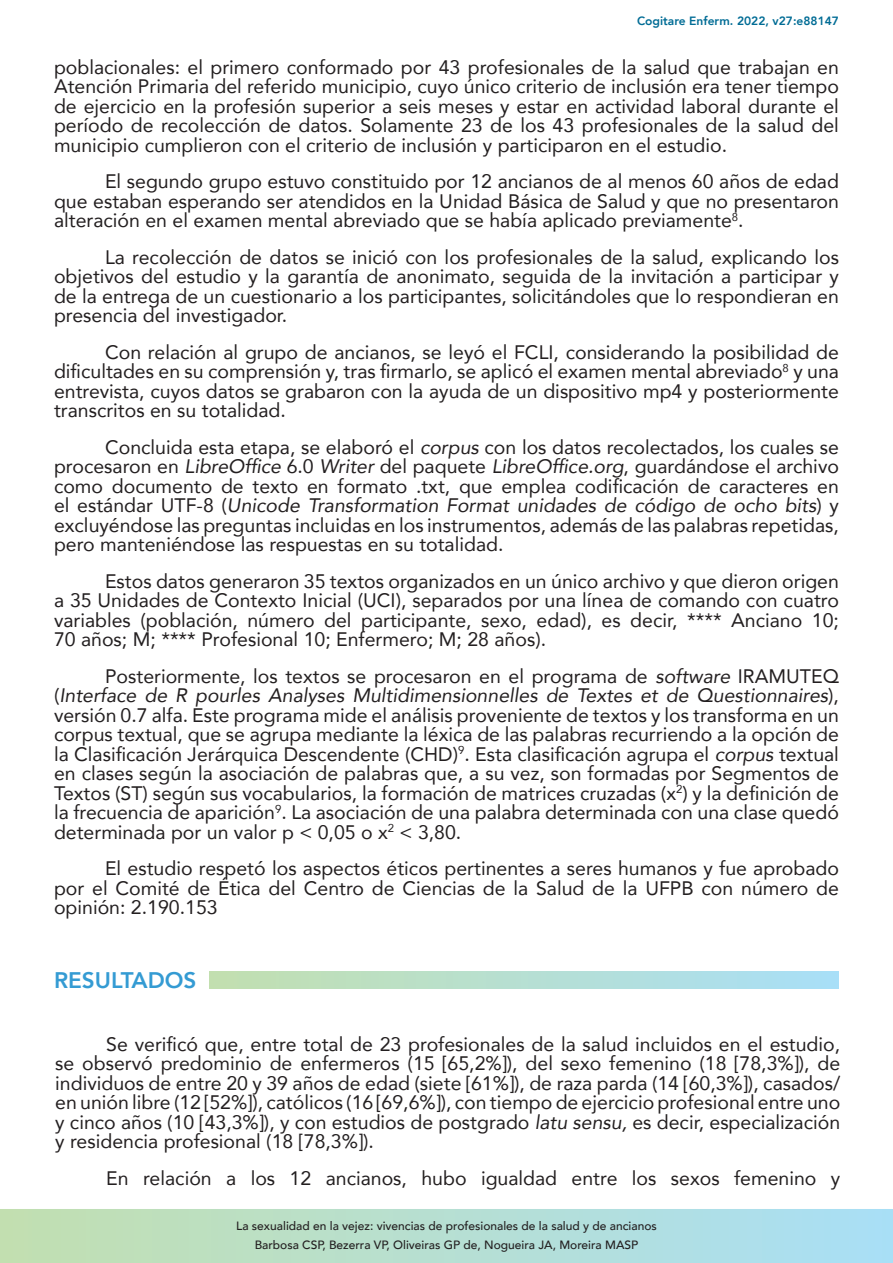
<style>
.page{position:relative;width:893px;height:1263px;background:#fff}
.page>*{position:absolute;margin:0;border:0;box-sizing:border-box;transform-origin:0 0}
.t1{font:800 22.5px "Avenir";color:#349bd3}
.TEXTO{font:19.5px/19.5px "Avenir";color:#231f20;text-align:justify}
.t2{font:500 12px/18.6px "Avenir";color:#231f20;text-align:center}
.t3{font:800 12px "Avenir";color:#006c95}
.s1{font-style:italic}
</style>
<div class="page">
<svg style="left:0;top:1209px;width:893px;height:54px;background:#b6dfd2"></svg>
<div style="left:210px;top:971px;width:629px;height:17px;background:linear-gradient(to right,#c3dfaf,#a9dff7)"></div>
<p class="t3" style="left:637px;top:10px;width:203px">Cogitare Enferm. 2022, v27:e88147</p>
<p class="TEXTO" style="left:54px;top:56px;width:786px">poblacionales: el primero conformado por 43 profesionales de la salud que trabajan en Atención Primaria del referido municipio, cuyo único criterio de inclusión era tener tiempo de ejercicio en la profesión superior a seis meses y estar en actividad laboral durante el período de recolección de datos. Solamente 23 de los 43 profesionales de la salud del municipio cumplieron con el criterio de inclusión y participaron en el estudio.</p>
<p class="TEXTO" style="left:54px;top:171px;width:786px;text-indent:51px">El segundo grupo estuvo constituido por 12 ancianos de al menos 60 años de edad que estaban esperando ser atendidos en la Unidad Básica de Salud y que no presentaron alteración en el examen mental abreviado que se había aplicado previamente<sup>8</sup>.</p>
<p class="TEXTO" style="left:54px;top:246px;width:786px;text-indent:51px">La recolección de datos se inició con los profesionales de la salud, explicando los objetivos del estudio y la garantía de anonimato, seguida de la invitación a participar y de la entrega de un cuestionario a los participantes, solicitándoles que lo respondieran en presencia del investigador.</p>
<p class="TEXTO" style="left:54px;top:341px;width:786px;text-indent:51px">Con relación al grupo de ancianos, se leyó el FCLI, considerando la posibilidad de dificultades en su comprensión y, tras firmarlo, se aplicó el examen mental abreviado<sup>8</sup> y una entrevista, cuyos datos se grabaron con la ayuda de un dispositivo mp4 y posteriormente transcritos en su totalidad.</p>
<p class="TEXTO" style="left:54px;top:436px;width:786px;text-indent:51px">Concluida esta etapa, se elaboró el <span class="s1">corpus</span> con los datos recolectados, los cuales se procesaron en <span class="s1">LibreOffice</span> 6.0 <span class="s1">Writer</span> del paquete <span class="s1">LibreOffice.org</span>, guardándose el archivo como documento de texto en formato .txt, que emplea codificación de caracteres en el estándar UTF-8 (<span class="s1">Unicode Transformation Format unidades de código de ocho bits</span>) y excluyéndose las preguntas incluidas en los instrumentos, además de las palabras repetidas, pero manteniéndose las respuestas en su totalidad.</p>
<p class="TEXTO" style="left:54px;top:570px;width:786px;text-indent:51px">Estos datos generaron 35 textos organizados en un único archivo y que dieron origen a 35 Unidades de Contexto Inicial (UCI), separados por una línea de comando con cuatro variables (población, número del participante, sexo, edad), es decir, **** Anciano 10; 70 años; M; **** Profesional 10; Enfermero; M; 28 años).</p>
<p class="TEXTO" style="left:54px;top:665px;width:786px;text-indent:51px">Posteriormente, los textos se procesaron en el programa de <span class="s1">software</span> IRAMUTEQ (<span class="s1">Interface de R pourles Analyses Multidimensionnelles de Textes et de Questionnaires</span>), versión 0.7 alfa. Este programa mide el análisis proveniente de textos y los transforma en un corpus textual, que se agrupa mediante la léxica de las palabras recurriendo a la opción de la Clasificación Jerárquica Descendente (CHD)<sup>9</sup>. Esta clasificación agrupa el <span class="s1">corpus</span> textual en clases según la asociación de palabras que, a su vez, son formadas por Segmentos de Textos (ST) según sus vocabularios, la formación de matrices cruzadas (x<sup>2</sup>) y la definición de la frecuencia de aparición<sup>9</sup>. La asociación de una palabra determinada con una clase quedó determinada por un valor p &lt; 0,05 o x<sup>2</sup> &lt; 3,80.</p>
<p class="TEXTO" style="left:54px;top:858px;width:786px;text-indent:51px">El estudio respetó los aspectos éticos pertinentes a seres humanos y fue aprobado por el Comité de Ética del Centro de Ciencias de la Salud de la UFPB con número de opinión: 2.190.153</p>
<p class="t1" style="left:54px;top:959px;width:144px">RESULTADOS</p>
<p class="TEXTO" style="left:55px;top:1034px;width:786px;text-indent:51px">Se verificó que, entre total de 23 profesionales de la salud incluidos en el estudio, se observó predominio de enfermeros (15 [65,2%]), del sexo femenino (18 [78,3%]), de individuos de entre 20 y 39 años de edad (siete [61%]), de raza parda (14 [60,3%]), casados/ en unión libre (12 [52%]), católicos (16 [69,6%]), con tiempo de ejercicio profesional entre uno y cinco años (10 [43,3%]), y con estudios de postgrado <span class="s1">latu sensu,</span> es decir, especialización y residencia profesional (18 [78,3%]).</p>
<p class="TEXTO" style="left:106px;top:1168px;width:735px">En relación a los 12 ancianos, hubo igualdad entre los sexos femenino y</p>
<p class="t2" style="left:236px;top:1216px;width:422px">La sexualidad en la vejez: vivencias de profesionales de la salud y de ancianos<br>Barbosa CSP, Bezerra VP, Oliveiras GP de, Nogueira JA, Moreira MASP</p>
</div>
